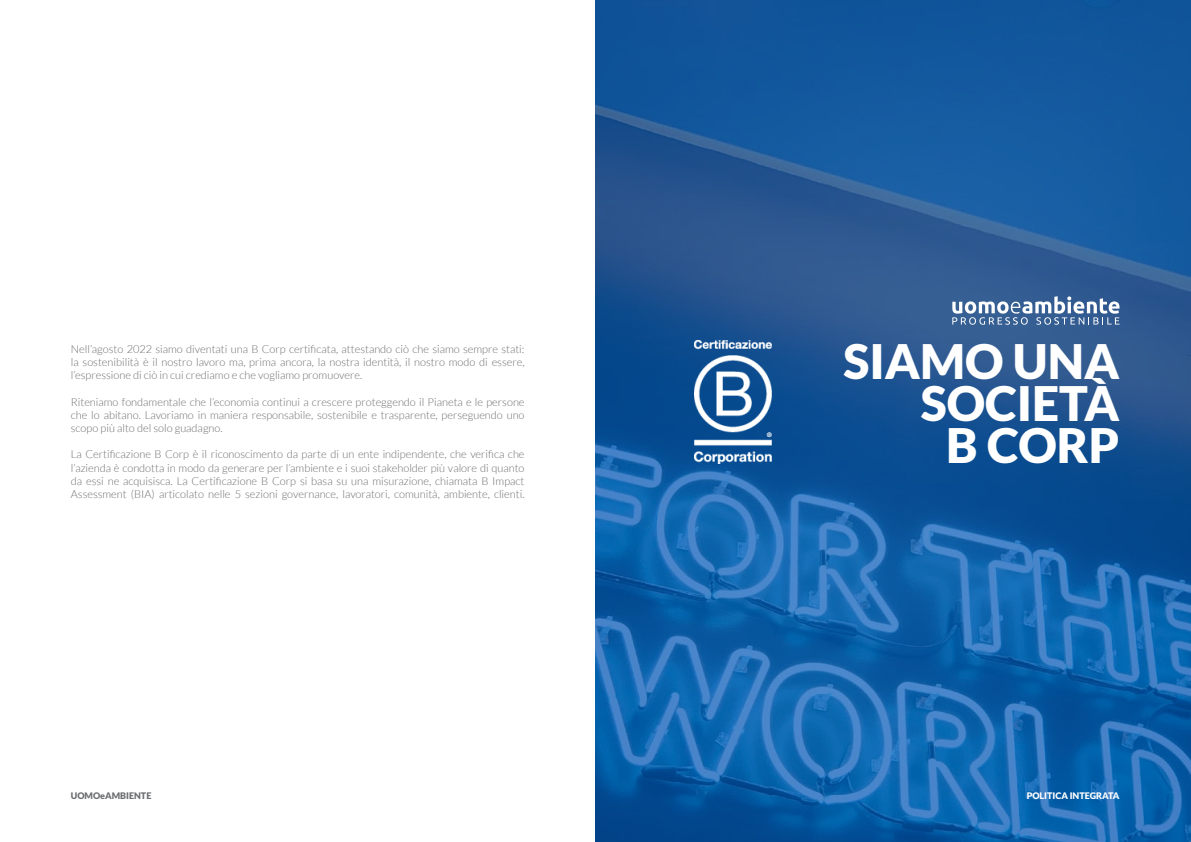
<style>
.page{position:relative;width:1191px;height:842px;background:#fff}
.page>*{position:absolute;margin:0;border:0;box-sizing:border-box;transform-origin:0 0}
.t1{font:900 47.5px "Lato";color:#fff}
.t2{font:300 11px "Lato";color:#6c6d70}
.t3{font:900 9px "Lato";color:#fff}
.t4{font:900 9px "Lato";color:#6c6d70}
</style>
<div class="page">
<svg style="left:595px;top:0;width:596px;height:842px;background:#185c9f"></svg>
<svg style="left:952px;top:296px;width:167px;height:29px"></svg>
<img style="left:694px;top:340px;width:77px;height:123px">
<p class="t2" style="left:71px;top:343px;width:455px">Nell’agosto 2022 siamo diventati una B Corp certificata, attestando ciò che siamo sempre stati:</p>
<p class="t2" style="left:71px;top:356px;width:455px">la sostenibilità è il nostro lavoro ma, prima ancora, la nostra identità, il nostro modo di essere,</p>
<p class="t2" style="left:71px;top:369px;width:293px">l’espressione di ciò in cui crediamo e che vogliamo promuovere.</p>
<p class="t2" style="left:71px;top:396px;width:455px">Riteniamo fondamentale che l’economia continui a crescere proteggendo il Pianeta e le persone</p>
<p class="t2" style="left:71px;top:409px;width:455px">che lo abitano. Lavoriamo in maniera responsabile, sostenibile e trasparente, perseguendo uno</p>
<p class="t2" style="left:71px;top:422px;width:153px">scopo più alto del solo guadagno.</p>
<p class="t2" style="left:71px;top:449px;width:455px">La Certificazione B Corp è il riconoscimento da parte di un ente indipendente, che verifica che</p>
<p class="t2" style="left:71px;top:462px;width:455px">l’azienda è condotta in modo da generare per l’ambiente e i suoi stakeholder più valore di quanto</p>
<p class="t2" style="left:71px;top:475px;width:455px">da essi ne acquisisca. La Certificazione B Corp si basa su una misurazione, chiamata B Impact</p>
<p class="t2" style="left:71px;top:488px;width:455px">Assessment (BIA) articolato nelle 5 sezioni governance, lavoratori, comunità, ambiente, clienti.</p>
<p class="t1" style="left:843px;top:334px;width:277px">SIAMO UNA</p>
<p class="t1" style="left:920px;top:376px;width:200px">SOCIETÀ</p>
<p class="t1" style="left:946px;top:418px;width:175px">B CORP</p>
<p class="t4" style="left:71px;top:791px;width:82px">UOMOeAMBIENTE</p>
<p class="t3" style="left:1026px;top:791px;width:94px">POLITICA INTEGRATA</p>
</div>
